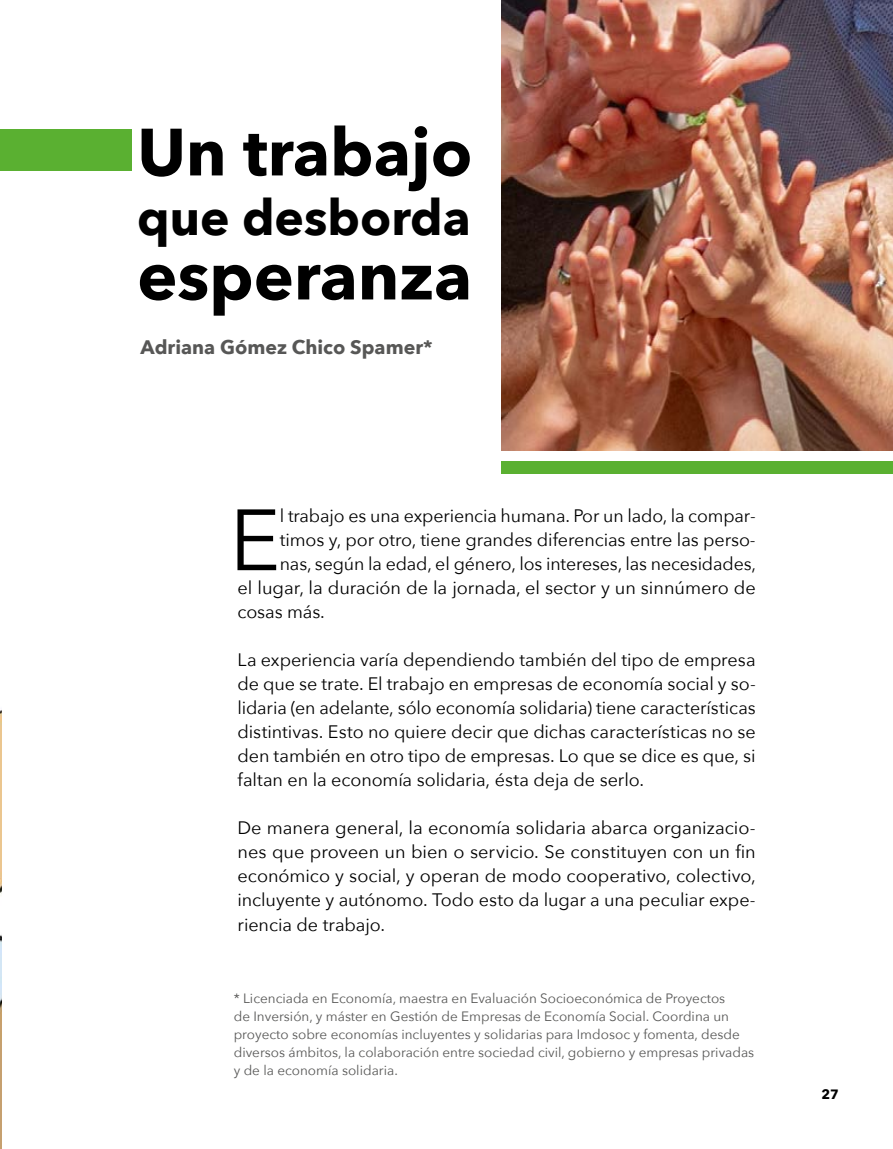
<style>
.page{position:relative;width:893px;height:1149px;background:#fff}
.page>*{position:absolute;margin:0;border:0;box-sizing:border-box;transform-origin:0 0}
.capitular{font:85.8px "Avenir Next";color:#000}
.título{font:700 67.5px "Avenir Next";color:#000}
.título-2{font:700 66px "Avenir Next";color:#000}
.título-3{font:700 49.5px "Avenir Next";color:#000}
.autor{font:700 19.5px "Avenir Next";color:#575756}
.texto{font:18px/24px "Avenir Next";letter-spacing:-.005em;color:#000;text-align:justify}
.capitular-2{font:18px "Avenir Next";letter-spacing:-.005em;color:#000}
.créditos{font:13.5px/18px "Avenir Next";color:#575756}
.t1{font:700 13.5px "Avenir Next";color:#000}
</style>
<div class="page">
<img style="left:0;top:170px;width:2px;height:978px">
<div style="left:0;top:129px;width:132px;height:41px;background:#5ab031"></div>
<div style="left:502px;top:461px;width:391px;height:13px;background:#5ab031"></div>
<img style="left:502px;top:0;width:391px;height:450px">
<p class="título-2" style="left:137px;top:95px;width:337px">Un trabajo</p>
<p class="título-3" style="left:137px;top:175px;width:335px">que desborda</p>
<p class="título" style="left:137px;top:217px;width:336px">esperanza</p>
<p class="autor" style="left:141px;top:330px;width:293px">Adriana Gómez Chico Spamer*</p>
<p class="capitular" style="left:229px;top:467px;width:52px">E</p>
<p class="capitular-2" style="left:280px;top:500px;width:477px">l trabajo es una experiencia humana. Por un lado, la compar-</p>
<p class="capitular-2" style="left:280px;top:524px;width:477px">timos y, por otro, tiene grandes diferencias entre las perso-</p>
<p class="capitular-2" style="left:280px;top:548px;width:478px">nas, según la edad, el género, los intereses, las necesidades,</p>
<p class="capitular-2" style="left:237px;top:572px;width:520px">el lugar, la duración de la jornada, el sector y un sinnúmero de</p>
<p class="capitular-2" style="left:237px;top:596px;width:89px">cosas más.</p>
<p class="texto" style="left:237px;top:647px;width:520px">La experiencia varía dependiendo también del tipo de empresa de que se trate. El trabajo en empresas de economía social y so&shy;lidaria (en adelante, sólo economía solidaria) tiene características distintivas. Esto no quiere decir que dichas características no se den también en otro tipo de empresas. Lo que se dice es que, si faltan en la economía solidaria, ésta deja de serlo.</p>
<p class="texto" style="left:237px;top:815px;width:520px">De manera general, la economía solidaria abarca organizacio&shy;nes que proveen un bien o servicio. Se constituyen con un fin económico y social, y operan de modo cooperativo, colectivo, incluyente y autónomo. Todo esto da lugar a una peculiar expe&shy;riencia de trabajo.</p>
<p class="créditos" style="left:234px;top:987px;width:522px">* Licenciada en Economía, maestra en Evaluación Socioeconómica de Proyectos<br>de Inversión, y máster en Gestión de Empresas de Economía Social. Coordina un proyecto sobre economías incluyentes y solidarias para Imdosoc y fomenta, desde diversos ámbitos, la colaboración entre sociedad civil, gobierno y empresas privadas y de la economía solidaria.</p>
<p class="t1" style="left:821px;top:1081px;width:19px">27</p>
</div>
